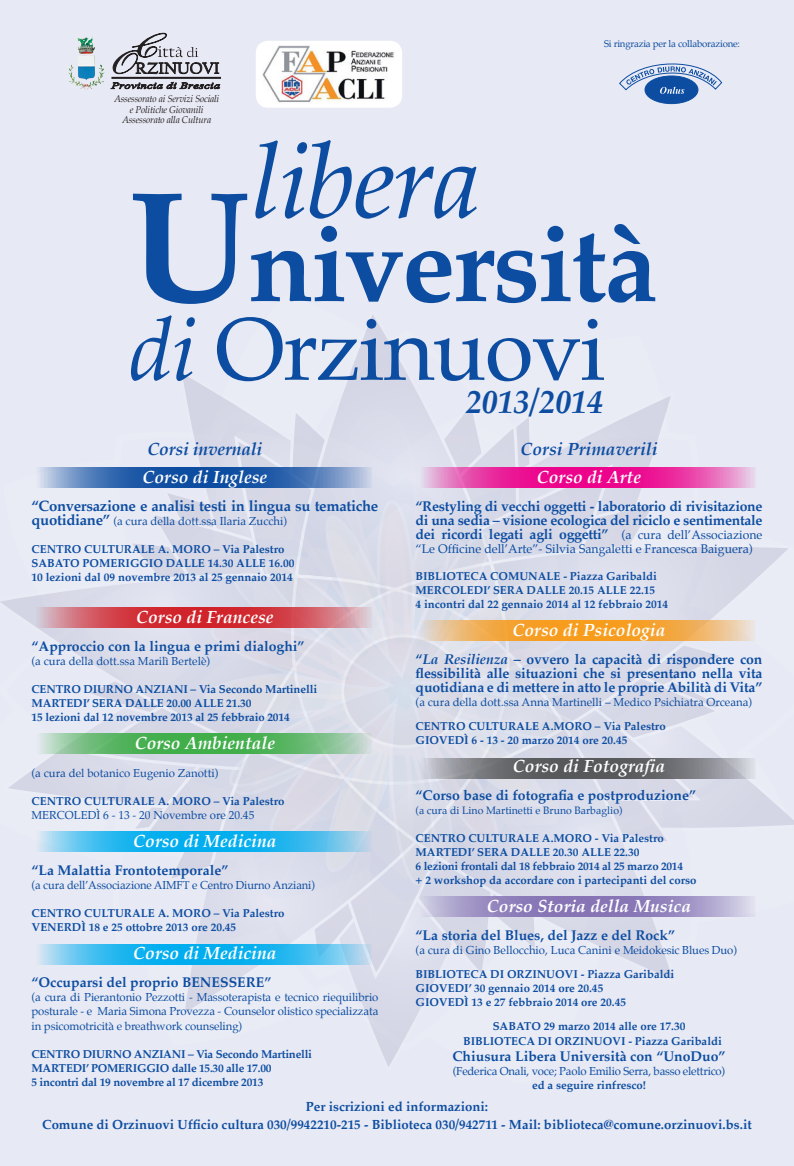
<style>
.page{position:relative;width:794px;height:1166px;background:#e7e9f4}
.page>*{position:absolute;margin:0;border:0;box-sizing:border-box;transform-origin:0 0}
.t1{font:700 106.66px/83.8px "Palatino";letter-spacing:-.02em;color:#0d4da1;text-align:center}
.t2{font:88.9px "Palatino";letter-spacing:-.02em;color:#0d4da1}
.t3{font:italic 700 32.38px "Palatino";letter-spacing:-.01em;color:#0d4da1}
.t4{font:italic 700 17.5px "Palatino";color:#fff}
.t5{font:italic 700 17.5px "Palatino";color:#0d4da1}
.t6{font:italic 700 17.5px "Palatino Linotype";color:#fff}
.t7{font:700 14.88px "Palatino";letter-spacing:-.02em;color:#0d4da1}
.t8{font:700 14px/14px "Palatino";color:#0d4da1;text-align:justify}
.t9{font:700 13.12px/18.4px "Palatino";color:#0d4da1;text-align:center}
.t10{font:12.25px "Palatino";color:#0d4da1}
.t11{font:700 11.38px/14px "Palatino";color:#0d4da1}
.t12{font:11.38px/14px "Palatino";color:#0d4da1;text-align:justify}
.t13{font:700 11.38px/14px "Palatino";letter-spacing:-.02em;color:#0d4da1}
.t14{font:11.38px "Palatino";letter-spacing:-.02em;color:#0d4da1}
.t15{font:10.5px "Palatino";color:#0d4da1}
.t16{font:italic 9.71px/10.8px "Palatino";letter-spacing:-.02em;color:#231f20;text-align:center}
.t17{font:9.62px "Palatino";letter-spacing:-.02em;color:#0d4da1}
.s1{font-weight:400;font-style:italic}
.s2{font-size:157.41px}
.s3{font-style:italic}
.s4{font-weight:700;font-size:14.88px}
.s5{font-weight:400;font-size:12.25px}
</style>
<div class="page">
<svg style="left:369px;top:987px;width:62px;height:80px"></svg>
<svg style="left:727px;top:778px;width:67px;height:49px"></svg>
<svg style="left:9px;top:753px;width:69px;height:44px"></svg>
<svg style="left:182px;top:374px;width:49px;height:29px"></svg>
<svg style="left:78px;top:403px;width:591px;height:562px"></svg>
<svg style="left:125px;top:418px;width:602px;height:499px"></svg>
<svg style="left:83px;top:432px;width:621px;height:533px"></svg>
<svg style="left:179px;top:753px;width:242px;height:268px"></svg>
<svg style="left:411px;top:731px;width:269px;height:256px"></svg>
<svg style="left:582px;top:542px;width:206px;height:189px"></svg>
<svg style="left:0;top:572px;width:204px;height:161px"></svg>
<svg style="left:293px;top:315px;width:202px;height:185px"></svg>
<svg style="left:204px;top:500px;width:367px;height:360px"></svg>
<svg style="left:224px;top:527px;width:358px;height:358px"></svg>
<svg style="left:39px;top:468px;width:333px;height:20px;background:#4373b4"></svg>
<svg style="left:415px;top:468px;width:340px;height:20px;background:#e93fa7"></svg>
<svg style="left:32px;top:607px;width:340px;height:20px;background:#d3555d"></svg>
<svg style="left:415px;top:620px;width:341px;height:20px;background:#f1af55"></svg>
<svg style="left:40px;top:733px;width:332px;height:20px;background:#68ba72"></svg>
<svg style="left:415px;top:758px;width:339px;height:20px;background:#7b7c81"></svg>
<svg style="left:39px;top:831px;width:333px;height:20px;background:#39bbee"></svg>
<svg style="left:39px;top:944px;width:333px;height:20px;background:#3abcef"></svg>
<svg style="left:415px;top:896px;width:338px;height:20px;background:#9e91c4"></svg>
<svg style="left:111px;top:82px;width:109px;height:7px"></svg>
<hr style="left:112px;top:77px;width:109px;height:1px;background:#231f20">
<img style="left:77px;top:36px;width:16px;height:18px">
<svg style="left:113px;top:33px;width:106px;height:41px"></svg>
<div style="left:645px;top:76px;width:53px;height:28px;background:#0d4da1;border-radius:50%"></div>
<div style="left:645px;top:76px;width:53px;height:28px;border:1px solid #0d4da1;border-radius:50%"></div>
<svg style="left:619px;top:63px;width:103px;height:31px"></svg>
<div style="left:256px;top:41px;width:146px;height:67px;background:#fff;border-radius:12px"></div>
<img style="left:262px;top:45px;width:132px;height:58px">
<p class="t16" style="left:114px;top:93px;width:107px">Assessorato ai Servizi Sociali e Politiche Giovanili<br>Assessorato alla Cultura</p>
<p class="t17" style="left:604px;top:35px;width:137px">Si ringrazia per la collaborazione:</p>
<h1 class="t1" style="left:129px;top:137px;width:530px"><span class="s1">libera<br></span><span class="s2">U</span>niversità</h1>
<h2 class="t2" style="left:129px;top:276px;width:479px"><span class="s3">di</span> Orzinuovi</h2>
<h3 class="t5" style="left:147px;top:435px;width:117px">Corsi invernali</h3>
<h3 class="t4" style="left:142px;top:463px;width:126px">Corso di Inglese</h3>
<h3 class="t7" style="left:32px;top:494px;width:348px">“Conversazione e analisi testi in lingua su tematiche</h3>
<p class="t12" style="left:32px;top:514px;width:257px"><span class="s4">quotidiane”</span> (a cura della dott.ssa Ilaria Zucchi)</p>
<p class="t11" style="left:32px;top:542px;width:264px">CENTRO CULTURALE A. MORO – Via Palestro<br>SABATO POMERIGGIO DALLE 14.30 ALLE 16.00<br>10 lezioni dal 09 novembre 2013 al 25 gennaio 2014</p>
<h3 class="t4" style="left:136px;top:603px;width:139px">Corso di Francese</h3>
<p class="t8" style="left:32px;top:639px;width:274px">“Approccio con la lingua e primi dialoghi”</p>
<p class="t12" style="left:32px;top:654px;width:180px">(a cura della dott.ssa Marilì Bertelè)</p>
<p class="t11" style="left:32px;top:682px;width:287px">CENTRO DIURNO ANZIANI – Via Secondo Martinelli<br>MARTEDI’ SERA DALLE 20.00 ALLE 21.30<br>15 lezioni dal 12 novembre 2013 al 25 febbraio 2014</p>
<h3 class="t4" style="left:135px;top:729px;width:142px">Corso Ambientale</h3>
<p class="t12" style="left:32px;top:766px;width:188px">(a cura del botanico Eugenio Zanotti)</p>
<p class="t11" style="left:32px;top:794px;width:254px">CENTRO CULTURALE A. MORO – Via Palestro</p>
<p class="t12" style="left:32px;top:808px;width:224px">MERCOLEDÌ 6 - 13 - 20 Novembre ore 20.45</p>
<h3 class="t4" style="left:133px;top:827px;width:145px">Corso di Medicina</h3>
<p class="t8" style="left:32px;top:863px;width:198px">“La Malattia Frontotemporale”</p>
<p class="t12" style="left:32px;top:878px;width:285px">(a cura dell’Associazione AIMFT e Centro Diurno Anziani)</p>
<p class="t11" style="left:32px;top:906px;width:254px">CENTRO CULTURALE A. MORO – Via Palestro<br>Venerd</p>
<p class="t11" style="left:81px;top:920px;width:156px">ì 18 e 25 ottobre 2013 ore 20.45</p>
<h3 class="t4" style="left:133px;top:939px;width:145px">Corso di Medicina</h3>
<p class="t8" style="left:32px;top:975px;width:241px">“Occuparsi del proprio BENESSERE”</p>
<p class="t12" style="left:32px;top:990px;width:348px">(a cura di Pierantonio Pezzotti - Massoterapista e tecnico riequilibrio posturale - e Maria Simona Provezza - Counselor olistico specializzata in psicomotricità e breathwork counseling)</p>
<p class="t13" style="left:32px;top:1046px;width:282px">CENTRO DIURNO ANZIANI – Via Secondo Martinelli<br>MARTEDI’ POMERIGGIO dalle 15.30 alle 17.00<br>5 incontri dal 19 novembre al 17 dicembre 2013</p>
<h3 class="t3" style="left:466px;top:376px;width:139px">2013/2014</h3>
<h3 class="t5" style="left:520px;top:435px;width:138px">Corsi Primaverili</h3>
<h3 class="t4" style="left:537px;top:463px;width:106px">Corso di Arte</h3>
<p class="t8" style="left:415px;top:499px;width:348px">“Restyling di vecchi oggetti - laboratorio di rivisitazione di una sedia – visione ecologica del riciclo e sentimentale dei ricordi legati agli oggetti” <span class="s5">(a cura dell’Associazione</span></p>
<p class="t10" style="left:415px;top:539px;width:339px">“Le Officine dell’Arte”- Silvia Sangaletti e Francesca Baiguera)</p>
<p class="t11" style="left:415px;top:568px;width:243px">BIBLIOTECA COMUNALE - Piazza Garibaldi<br>MERCOLEDI’ SERA dalle</p>
<p class="t11" style="left:568px;top:582px;width:37px">20.15 alle</p>
<p class="t11" style="left:415px;top:582px;width:254px;text-indent:214px">22.15<br>4 incontri dal 22 gennaio 2014 al 12 febbraio 2014</p>
<h3 class="t4" style="left:512px;top:616px;width:154px">Corso di Psicologia</h3>
<p class="t8" style="left:415px;top:651px;width:348px">“<span class="s3">La Resilienza</span> – ovvero la capacità di rispondere con flessibilità alle situazioni che si presentano nella vita quotidiana e di mettere in atto le proprie Abilità di Vita”</p>
<p class="t12" style="left:415px;top:695px;width:338px">(a cura della dott.ssa Anna Martinelli – Medico Psichiatra Orceana)</p>
<p class="t11" style="left:415px;top:719px;width:252px">CENTRO CULTURALE A.MORO – Via Palestro<br>Gioved</p>
<p class="t11" style="left:464px;top:733px;width:165px">ì 6 - 13 - 20 marzo 2014 ore 20.45</p>
<h3 class="t4" style="left:513px;top:752px;width:154px">Corso di Fotografia</h3>
<p class="t8" style="left:415px;top:788px;width:282px">“Corso base di fotografia e postproduzione”</p>
<p class="t15" style="left:415px;top:802px;width:208px">(a cura di Lino Martinetti e Bruno Barbaglio)</p>
<p class="t11" style="left:415px;top:831px;width:282px">CENTRO CULTURALE A.MORO - Via Palestro MARTEDI’ SERA DALLE 20.30 ALLE 22.30<br>6 lezioni frontali dal 18 febbraio 2014 al 25 marzo 2014<br>+ 2 workshop da accordare con i partecipanti del corso</p>
<h3 class="t6" style="left:487px;top:894px;width:206px">Corso Storia della Musica</h3>
<p class="t8" style="left:415px;top:928px;width:261px">“La storia del Blues, del Jazz e del Rock”</p>
<p class="t12" style="left:415px;top:943px;width:323px">(a cura di Gino Bellocchio, Luca Canini e Meidokesic Blues Duo)</p>
<p class="t11" style="left:415px;top:966px;width:260px">BIBLIOTECA DI ORZINUOVI - Piazza Garibaldi<br>GIOVEDI’ 30 gennaio 2014 ore 20.45<br>GIOVEDÌ 13 e 27 febbraio 2014 ore 20.45</p>
<p class="t11" style="left:492px;top:1018px;width:17px">Sabato</p>
<p class="t11" style="left:463px;top:1017px;width:260px;line-height:15.8px;text-indent:81px">29 marzo 2014 alle ore 17.30<br>BIBLIOTECA DI ORZINUOVI - Piazza Garibaldi</p>
<p class="t8" style="left:452px;top:1049px;width:274px">Chiusura Libera Università con “UnoDuo”</p>
<p class="t14" style="left:453px;top:1061px;width:274px">(Federica Onali, voce; Paolo Emilio Serra, basso elettrico)</p>
<p class="t11" style="left:532px;top:1078px;width:116px">ed a seguire rinfresco!</p>
<p class="t9" style="left:42px;top:1096px;width:711px">Per iscrizioni ed informazioni:<br>Comune di Orzinuovi Ufficio cultura 030/9942210-215 - Biblioteca 030/942711 - Mail: biblioteca@comune.orzinuovi.bs.it</p>
</div>
